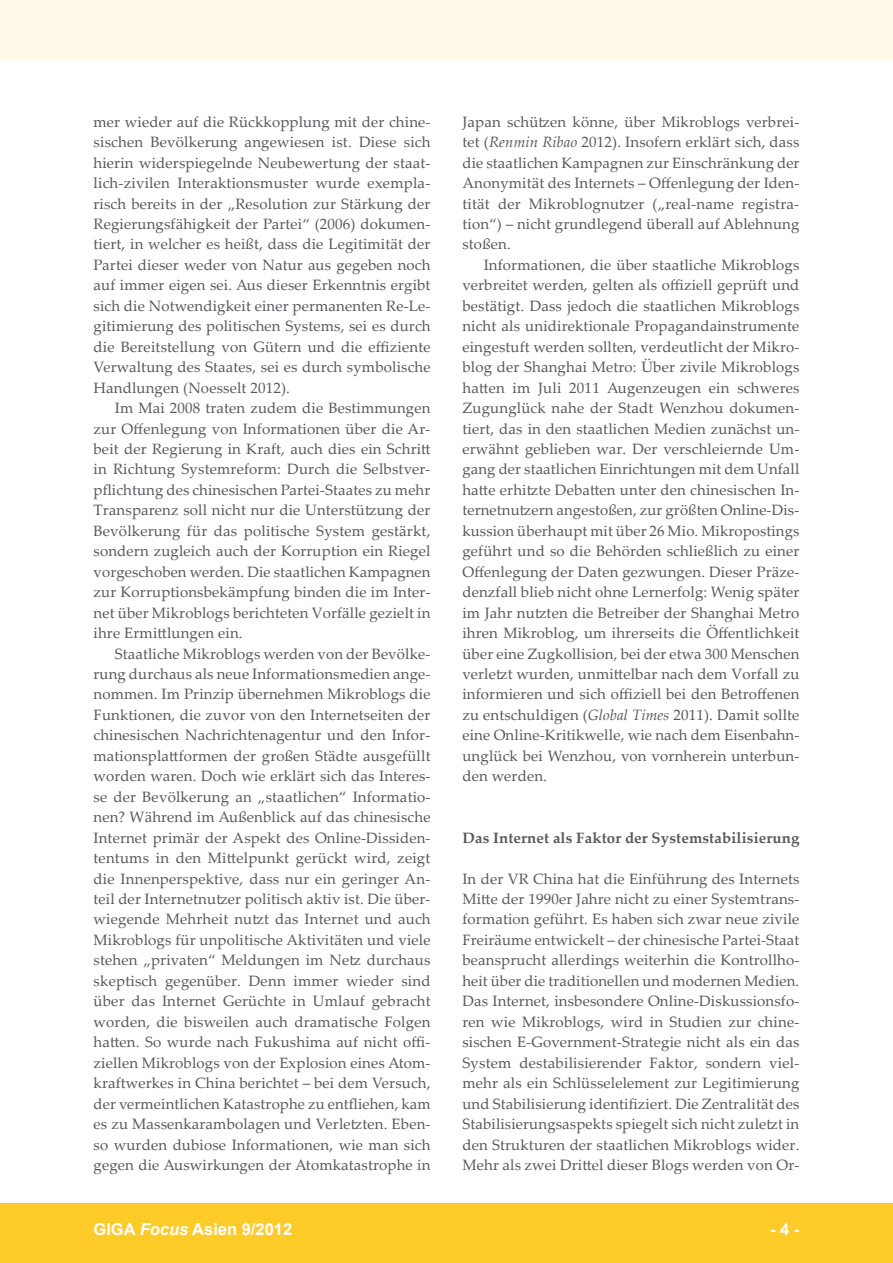
<style>
.page{position:relative;width:893px;height:1263px;background:#fff}
.page>*{position:absolute;margin:0;border:0;box-sizing:border-box;transform-origin:0 0}
.t1{font:700 16.5px "Arial";color:#fff}
.foc__text_fliesstext{font:15px/20.4px "Palatino Linotype";letter-spacing:.01em;color:#57585a;text-align:justify}
.foc__text_1__absatz{font:15px/20.4px "Palatino Linotype";letter-spacing:.01em;color:#57585a;text-align:justify}
.foc__text_fussnoten{font:15px/20.4px "Palatino Linotype";letter-spacing:.01em;color:#57585a;text-align:justify}
.foc__text_ueberschri{font:700 15px "Palatino Linotype";letter-spacing:.01em;color:#57585a}
.s1{font-style:italic}
</style>
<div class="page">
<div style="left:0;top:1203px;width:893px;height:60px;background:#fecb29"></div>
<div style="left:0;top:1px;width:893px;height:59px;background:#fef9e9"></div>
<p class="foc__text_fussnoten" style="left:94px;top:111px;width:339px">mer wieder auf die Rückkopplung mit der chine&shy;sischen Bevölkerung angewiesen ist. Diese sich hierin widerspiegelnde Neubewertung der staat&shy;lich-zivilen Interaktionsmuster wurde exempla&shy;risch bereits in der „Resolution zur Stärkung der Regierungsfähigkeit der Partei“ (2006) dokumen&shy;tiert, in welcher es heißt, dass die Legitimität der Partei dieser weder von Natur aus gegeben noch auf immer eigen sei. Aus dieser Erkenntnis ergibt sich die Notwendigkeit einer permanenten Re-Le&shy;gitimierung des politischen Systems, sei es durch die Bereitstellung von Gütern und die effiziente Verwaltung des Staates, sei es durch symbolische Handlungen (Noesselt 2012).</p>
<p class="foc__text_fliesstext" style="left:94px;top:397px;width:339px;text-indent:21px">Im Mai 2008 traten zudem die Bestimmungen zur Offenlegung von Informationen über die Ar&shy;beit der Regierung in Kraft, auch dies ein Schritt in Richtung Systemreform: Durch die Selbstver&shy;pflichtung des chinesischen Partei-Staates zu mehr Transparenz soll nicht nur die Unterstützung der Bevölkerung für das politische System gestärkt, sondern zugleich auch der Korruption ein Riegel vorgeschoben werden. Die staatlichen Kampagnen zur Korruptionsbekämpfung binden die im Inter&shy;net über Mikroblogs berichteten Vorfälle gezielt in ihre Ermittlungen ein.</p>
<p class="foc__text_fliesstext" style="left:94px;top:643px;width:339px;text-indent:21px">Staatliche Mikroblogs werden von der Bevölke&shy;rung durchaus als neue Informationsmedien ange&shy;nommen. Im Prinzip übernehmen Mikroblogs die Funktionen, die zuvor von den Internetseiten der chinesischen Nachrichtenagentur und den Infor&shy;mationsplattformen der großen Städte ausgefüllt worden waren. Doch wie erklärt sich das Interes&shy;se der Bevölkerung an „staatlichen“ Informatio&shy;nen? Während im Außenblick auf das chinesische Internet primär der Aspekt des Online-Dissiden&shy;tentums in den Mittelpunkt gerückt wird, zeigt die Innenperspektive, dass nur ein geringer An&shy;teil der Internetnutzer politisch aktiv ist. Die über&shy;wiegende Mehrheit nutzt das Internet und auch Mikroblogs für unpolitische Aktivitäten und viele stehen „privaten“ Meldungen im Netz durchaus skeptisch gegenüber. Denn immer wieder sind über das Internet Gerüchte in Umlauf gebracht worden, die bisweilen auch dramatische Folgen hatten. So wurde nach Fukushima auf nicht offi&shy;ziellen Mikroblogs von der Explosion eines Atom&shy;kraftwerkes in China berichtet – bei dem Versuch, der vermeintlichen Katastrophe zu entfliehen, kam es zu Massenkarambolagen und Verletzten. Eben&shy;so wurden dubiose Informationen, wie man sich gegen die Auswirkungen der Atomkatastrophe in</p>
<p class="foc__text_fliesstext" style="left:462px;top:111px;width:339px">Japan schützen könne, über Mikroblogs verbrei&shy;tet (<span class="s1">Renmin Ribao</span> 2012). Insofern erklärt sich, dass die staatlichen Kampagnen zur Einschränkung der Anonymität des Internets – Offenlegung der Iden&shy;tität der Mikroblognutzer („real-name registra&shy;tion“) – nicht grundlegend überall auf Ablehnung stoßen.</p>
<p class="foc__text_fliesstext" style="left:462px;top:254px;width:339px;text-indent:21px">Informationen, die über staatliche Mikroblogs verbreitet werden, gelten als offiziell geprüft und bestätigt. Dass jedoch die staatlichen Mikroblogs nicht als unidirektionale Propagandainstrumente eingestuft werden sollten, verdeutlicht der Mikro&shy;blog der Shanghai Metro: Über zivile Mikroblogs hatten im Juli 2011 Augenzeugen ein schweres Zugunglück nahe der Stadt Wenzhou dokumen&shy;tiert, das in den staatlichen Medien zunächst un&shy;erwähnt geblieben war. Der verschleiernde Um&shy;gang der staatlichen Einrichtungen mit dem Unfall hatte erhitzte Debatten unter den chinesischen In&shy;ternetnutzern angestoßen, zur größten Online-Dis&shy;kussion überhaupt mit über 26 Mio. Mikropostings geführt und so die Behörden schließlich zu einer Offenlegung der Daten gezwungen. Dieser Präze&shy;denzfall blieb nicht ohne Lernerfolg: Wenig später im Jahr nutzten die Betreiber der Shanghai Metro ihren Mikroblog, um ihrerseits die Öffentlichkeit über eine Zugkollision, bei der etwa 300 Menschen verletzt wurden, unmittelbar nach dem Vorfall zu informieren und sich offiziell bei den Betroffenen zu entschuldigen (<span class="s1">Global Times</span> 2011). Damit sollte eine Online-Kritikwelle, wie nach dem Eisenbahn&shy;unglück bei Wenzhou, von vornherein unterbun&shy;den werden.</p>
<p class="foc__text_ueberschri" style="left:462px;top:827px;width:338px">Das Internet als Faktor der Systemstabilisierung</p>
<p class="foc__text_1__absatz" style="left:462px;top:868px;width:339px">In der VR China hat die Einführung des Internets Mitte der 1990er Jahre nicht zu einer Systemtrans&shy;formation geführt. Es haben sich zwar neue zivile Freiräume entwickelt – der chinesische Partei-Staat beansprucht allerdings weiterhin die Kontrollho&shy;heit über die traditionellen und modernen Medien.<br>Das Internet, insbesondere Online-Diskussionsfo&shy;ren wie Mikroblogs, wird in Studien zur chine&shy;sischen E-Government-Strategie nicht als ein das System destabilisierender Faktor, sondern viel&shy;mehr als ein Schlüsselelement zur Legitimierung und Stabilisierung identifiziert. Die Zentralität des Stabilisierungsaspekts spiegelt sich nicht zuletzt in den Strukturen der staatlichen Mikroblogs wider.<br>Mehr als zwei Drittel dieser Blogs werden von Or-</p>
<p class="t1" style="left:94px;top:1218px;width:200px">GIGA <span class="s1">Focus</span> Asien 9/2012</p>
<p class="t1" style="left:770px;top:1218px;width:31px">- 4 -</p>
</div>
